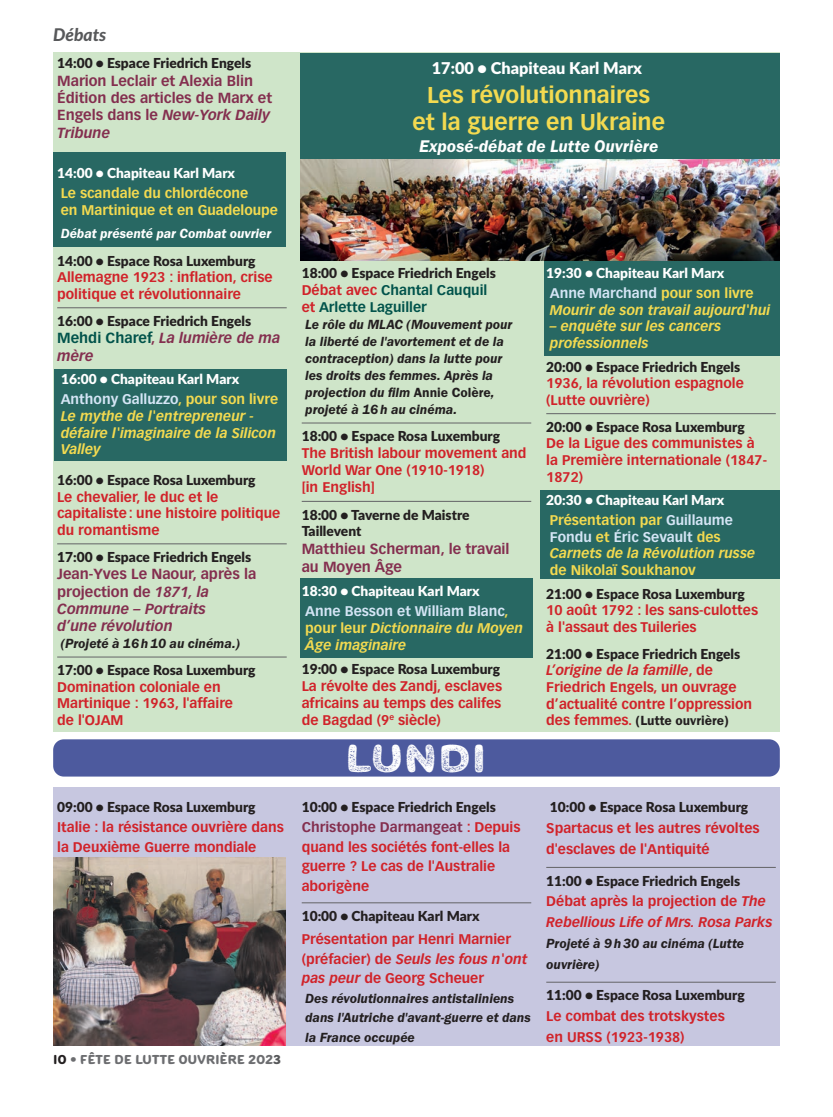
<style>
.page{position:relative;width:833px;height:1117px;background:#fff}
.page>*{position:absolute;margin:0;border:0;box-sizing:border-box;transform-origin:0 0}
.Date{font:expanded 37.5px "Pinecone MVB Rough 2";color:#fff}
.Titre_conf_encadré{font:700 22.5px/27px "Vectora LT Pro";color:#f3da50;text-align:center}
.description_interven{font:17.5px "Franklin Gothic URW Dem Ita";color:#fff}
.t1{font:italic 800 17.5px "Lato";color:#57585a}
.Lieu_encadré{font:900 16.25px "Lato";color:#fff}
.ConfEngels{font:700 14.38px/17.4px "Vectora LT Pro";color:#842f4f}
.ConfEngels-2{font:italic 700 14.38px/17.4px "Vectora LT Pro";color:#842f4f}
.Nom{font:700 13.75px/16.5px "Vectora LT Pro";color:#d1232a}
.description_interven-2{font:13.75px/16.9px "Franklin Gothic URW Dem Ita";color:#231f20}
.Titre_conf_encadré-2{font:italic 700 13.75px/16.6px "Vectora LT Pro";color:#f3da50}
.Lieu{font:900 13.75px/16.9px "Lato";color:#231f20}
.Lieu_sans_filet{font:900 13.75px "Lato";color:#231f20}
.Titre_conf_encadré-3{font:700 13.75px/16.5px "Vectora LT Pro";color:#f3da50}
.Lieu_encadré-2{font:900 13.75px "Lato";color:#fff}
.Nom-2{font:italic 700 13.75px/20.9px "Vectora LT Pro";color:#d1232a}
.Nom-3{font:900 13.75px "Lato";color:#fff}
.Nom-4{font:700 13.75px/16.9px "Vectora LT Pro";color:#01534b}
.description_interven-3{font:13.75px "Franklin Gothic URW Dem Ita";color:#fff}
.Nom-5{font:900 13.75px "Lato";color:#231f20}
.description_interven-4{font:900 13.75px "Lato";color:#231f20}
.t2{font:12.5px "Pinecone MVB";letter-spacing:-.02em;color:#6c6d70}
.s1{font-style:italic}
.s2{font-style:normal;color:#01534b}
.s3{font-style:normal}
.s4{font-style:normal;color:#d4e5f5}
.s5{color:#231f20}
.s6{color:#57585a}
.s7{color:#d1232a}
.s8{font-family:"Franklin Gothic URW Dem"}
.s9{color:#842f4f}
.s10{color:#d4e5f5}
.s11{font-family:"Franklin Gothic URW Dem";font-weight:400;color:#231f20}
</style>
<div class="page">
<div style="left:53px;top:787px;width:727px;height:258px;background:#c7c7e0"></div>
<div style="left:53px;top:52px;width:727px;height:679px;background:#cfe5c9"></div>
<div style="left:53px;top:152px;width:233px;height:95px;background:#286863"></div>
<div style="left:540px;top:490px;width:240px;height:88px;background:#286863"></div>
<div style="left:300px;top:578px;width:232px;height:80px;background:#286863"></div>
<div style="left:544px;top:260px;width:236px;height:96px;background:#286863"></div>
<div style="left:54px;top:369px;width:233px;height:91px;background:#286863"></div>
<div style="left:300px;top:53px;width:480px;height:106px;background:#286863"></div>
<hr style="left:57px;top:307px;width:230px;height:1px;background:#636366">
<hr style="left:57px;top:543px;width:230px;height:1px;background:#636366">
<hr style="left:57px;top:656px;width:230px;height:1px;background:#636366">
<hr style="left:302px;top:422px;width:229px;height:1px;background:#636366">
<hr style="left:302px;top:501px;width:229px;height:1px;background:#636366">
<hr style="left:546px;top:413px;width:230px;height:1px;background:#636366">
<img style="left:300px;top:159px;width:480px;height:101px">
<img style="left:53px;top:857px;width:232px;height:188px">
<div style="left:53px;top:739px;width:727px;height:37px;background:#4d5a9e;border-radius:11px"></div>
<hr style="left:302px;top:902px;width:229px;height:1px;background:#636366">
<hr style="left:546px;top:866px;width:230px;height:1px;background:#636366">
<hr style="left:546px;top:981px;width:230px;height:1px;background:#636366">
<p class="t1" style="left:53px;top:21px;width:55px">Débats</p>
<p class="Lieu_sans_filet" style="left:57px;top:53px;width:196px">14:00 • Espace Friedrich Engels</p>
<p class="ConfEngels" style="left:57px;top:72px;width:217px">Marion Leclair et Alexia Blin<br>Édition des articles de Marx et<br>Engels dans le <span class="s1">New-York Daily<br>Tribune</span></p>
<p class="Lieu_encadré-2" style="left:57px;top:162px;width:179px">14:00 • Chapiteau Karl Marx</p>
<p class="Titre_conf_encadré-3" style="left:61px;top:185px;width:219px">Le scandale du chlordécone<br>en Martinique et en Guadeloupe</p>
<p class="description_interven-3" style="left:61px;top:225px;width:212px">Débat présenté par Combat ouvrier</p>
<p class="Lieu_sans_filet" style="left:57px;top:250px;width:200px">14:00 • Espace Rosa Luxemburg</p>
<p class="Nom" style="left:57px;top:269px;width:217px">Allemagne 1923 : inflation, crise politique et révolutionnaire</p>
<p class="Lieu" style="left:57px;top:312px;width:196px">16:00 • Espace Friedrich Engels</p>
<p class="ConfEngels-2" style="left:57px;top:329px;width:225px"><span class="s2">Mehdi Charef</span><span class="s3">,</span> La lumière de ma mère</p>
<p class="Nom-3" style="left:61px;top:369px;width:179px">16:00 • Chapiteau Karl Marx</p>
<p class="Titre_conf_encadré-2" style="left:61px;top:391px;width:219px"><span class="s4">Anthony Galluzzo</span><span class="s3">, pour son livre<br></span>Le mythe de l'entrepreneur - défaire l'imaginaire de la Silicon<br>Valley</p>
<p class="Lieu_sans_filet" style="left:57px;top:469px;width:200px">16:00 • Espace Rosa Luxemburg</p>
<p class="Nom" style="left:57px;top:488px;width:224px">Le chevalier, le duc et le capitaliste: une histoire politique du romantisme</p>
<p class="Lieu" style="left:57px;top:548px;width:196px">17:00 • Espace Friedrich Engels</p>
<p class="ConfEngels-2" style="left:57px;top:565px;width:201px"><span class="s3">Jean-Yves Le Naour, après la projection de</span> 1871, la<br>Commune – Portraits<br>d’une révolution</p>
<p class="description_interven-2" style="left:61px;top:634px;width:181px">(Projeté à 16 h 10 au cinéma.)</p>
<p class="Lieu" style="left:57px;top:661px;width:200px">17:00 • Espace Rosa Luxemburg</p>
<p class="Nom" style="left:57px;top:678px;width:177px">Domination coloniale en<br>Martinique : 1963, l'affaire de l'OJAM</p>
<p class="Lieu_sans_filet" style="left:57px;top:796px;width:200px">09:00 • Espace Rosa Luxemburg</p>
<p class="Nom" style="left:57px;top:817px;width:228px;line-height:19.6px">Italie : la résistance ouvrière dans la Deuxième Guerre mondiale</p>
<p class="t2" style="left:53px;top:1049px;width:229px"><span class="s5">10</span> • FÊTE DE LUTTE OUVRIÈRE 202<span class="s6">3</span></p>
<p class="Lieu_encadré" style="left:432px;top:56px;width:212px">17:00 • Chapiteau Karl Marx</p>
<p class="Titre_conf_encadré" style="left:412px;top:81px;width:254px">Les révolutionnaires<br>et la guerre en Ukraine</p>
<p class="description_interven" style="left:419px;top:135px;width:240px">Exposé-débat de Lutte Ouvrière</p>
<p class="Nom-5" style="left:302px;top:263px;width:196px">18:00 • Espace Friedrich Engels</p>
<p class="Nom-4" style="left:302px;top:282px;width:187px"><span class="s7">Débat avec</span> Chantal Cauquil <span class="s7">et</span> Arlette Laguiller</p>
<p class="description_interven-2" style="left:305px;top:315px;width:209px">Le rôle du MLAC (Mouvement pour la liberté de l'avortement et de la contraception) dans la lutte pour les droits des femmes. Après la projection du film <span class="s8">Annie Colère</span>, projeté à 16 h au cinéma.</p>
<p class="Lieu" style="left:302px;top:427px;width:200px">18:00 • Espace Rosa Luxemburg</p>
<p class="Nom" style="left:302px;top:444px;width:226px;line-height:16.9px">The British labour movement and<br>World War One (1910-1918)<br>[in English]</p>
<p class="Lieu" style="left:302px;top:505px;width:169px">18:00 • Taverne de Maistre<br>Taillevent</p>
<p class="ConfEngels" style="left:302px;top:540px;width:209px">Matthieu Scherman, le travail au Moyen Âge</p>
<p class="Lieu_encadré-2" style="left:302px;top:580px;width:179px">18:30 • Chapiteau Karl Marx</p>
<p class="Titre_conf_encadré-2" style="left:305px;top:603px;width:219px"><span class="s4">Anne Besson et William Blanc</span><span class="s3">, pour leur</span> Dictionnaire du Moyen<br>Âge imaginaire</p>
<p class="Lieu_sans_filet" style="left:302px;top:658px;width:200px">19:00 • Espace Rosa Luxemburg</p>
<p class="Nom" style="left:302px;top:677px;width:202px;line-height:16.9px;text-align:justify">La révolte des Zandj, esclaves africains au temps des califes de Bagdad (9<sup>e</sup> siècle)</p>
<p class="Date" style="left:345px;top:728px;width:144px">Lundi</p>
<p class="Lieu_sans_filet" style="left:302px;top:796px;width:196px">10:00 • Espace Friedrich Engels</p>
<p class="Nom" style="left:302px;top:817px;width:220px;line-height:19.6px"><span class="s9">Christophe Darmangeat</span> : Depuis quand les sociétés font-elles la guerre ? Le cas de l'Australie aborigène</p>
<p class="Lieu" style="left:302px;top:906px;width:179px">10:00 • Chapiteau Karl Marx</p>
<p class="Nom" style="left:302px;top:929px;width:227px;line-height:19.6px">Présentation par Henri Marnier (préfacier) de <span class="s1">Seuls les fous n'ont pas peur</span> de Georg Scheuer</p>
<p class="description_interven-2" style="left:305px;top:987px;width:227px;line-height:19.6px">Des révolutionnaires antistaliniens dans l'Autriche d'avant-guerre et dans la France occupée</p>
<p class="Nom-3" style="left:546px;top:263px;width:179px">19:30 • Chapiteau Karl Marx</p>
<p class="Titre_conf_encadré-2" style="left:550px;top:285px;width:222px"><span class="s4">Anne Marchand</span> <span class="s3">pour son livre<br></span>Mourir de son travail aujourd'hui</p>
<p class="Titre_conf_encadré-2" style="left:550px;top:318px;width:173px">– enquête sur les cancers professionnels</p>
<p class="Lieu_sans_filet" style="left:546px;top:356px;width:196px">20:00 • Espace Friedrich Engels</p>
<p class="Nom" style="left:546px;top:375px;width:199px">1936, la révolution espagnole (Lutte ouvrière)</p>
<p class="Lieu" style="left:546px;top:418px;width:200px">20:00 • Espace Rosa Luxemburg</p>
<p class="Nom" style="left:546px;top:435px;width:222px">De la Ligue des communistes à la Première internationale (1847-<br>1872)</p>
<p class="Lieu_encadré-2" style="left:546px;top:489px;width:179px">20:30 • Chapiteau Karl Marx</p>
<p class="Titre_conf_encadré-3" style="left:550px;top:512px;width:207px">Présentation par <span class="s10">Guillaume<br>Fondu</span> et <span class="s10">Éric Sevault</span> des<br><span class="s1">Carnets de la Révolution russe </span>de Nikolaï Soukhanov</p>
<p class="Lieu_sans_filet" style="left:546px;top:583px;width:200px">21:00 • Espace Rosa Luxemburg</p>
<p class="Nom" style="left:546px;top:602px;width:213px">10 août 1792 : les sans-culottes à l'assaut des Tuileries</p>
<p class="Lieu_sans_filet" style="left:546px;top:643px;width:196px">21:00 • Espace Friedrich Engels</p>
<p class="Nom" style="left:546px;top:662px;width:207px"><span class="s1">L’origine de la famille</span>, de<br>Friedrich Engels, un ouvrage d’actualité contre l’oppression des femmes. <span class="s11">(Lutte ouvrière)</span></p>
<p class="description_interven-4" style="left:550px;top:796px;width:200px">10:00 • Espace Rosa Luxemburg</p>
<p class="Nom" style="left:546px;top:817px;width:215px;line-height:20.9px">Spartacus et les autres révoltes d'esclaves de l'Antiquité</p>
<p class="Lieu" style="left:546px;top:871px;width:196px">11:00 • Espace Friedrich Engels</p>
<p class="Nom-2" style="left:546px;top:890px;width:228px"><span class="s3">Débat après la projection de</span> The<br>Rebellious Life of Mrs. Rosa Parks</p>
<p class="description_interven-2" style="left:546px;top:932px;width:199px;line-height:20.9px">Projeté à 9 h 30 au cinéma (Lutte ouvrière)</p>
<p class="Lieu" style="left:546px;top:986px;width:200px">11:00 • Espace Rosa Luxemburg</p>
<p class="Nom" style="left:546px;top:1005px;width:180px;line-height:20.9px">Le combat des trotskystes en URSS (1923-1938)</p>
</div>
